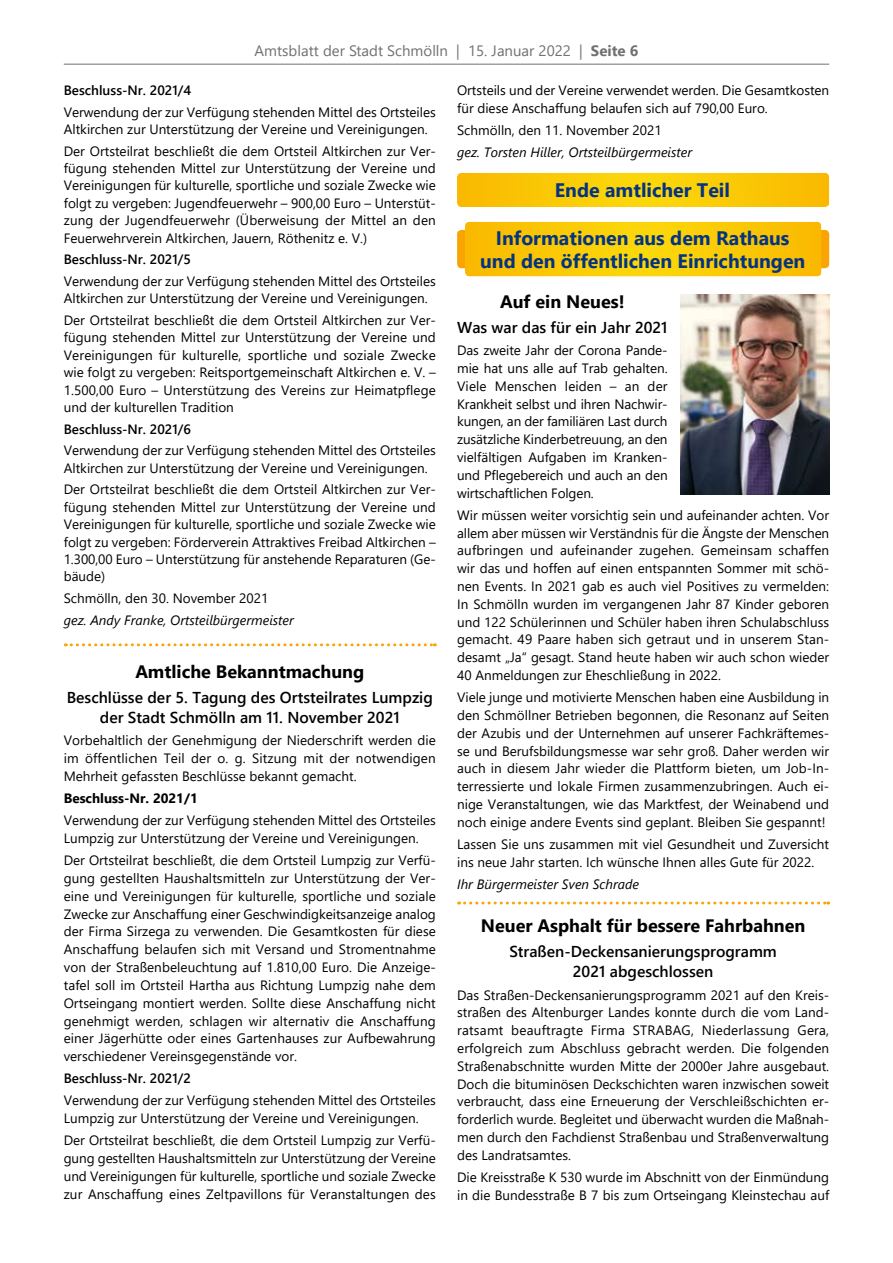
<style>
.page{position:relative;width:893px;height:1263px;background:#fff}
.page>*{position:absolute;margin:0;border:0;box-sizing:border-box;transform-origin:0 0}
.t1{font:700 19.5px/23.4px "Segoe UI";color:#043381;text-align:center}
.t2{font:700 18px "Segoe UI";color:#000}
.t3{font:600 15.75px/20.9px "Segoe UI";color:#000;text-align:center}
.t4{font:15px "Segoe UI";color:#707173}
.t5{font:13.5px/17.9px "Segoe UI";color:#000;text-align:justify}
.t6{font:italic 13.5px "Segoe UI";color:#000}
.t7{font:600 13.5px "Segoe UI";color:#000}
.t8{font:700 13.5px "Segoe UI";color:#000}
.s1{font-weight:700}
</style>
<div class="page">
<hr style="left:64px;top:64px;width:765px;height:1px;background:#707173">
<svg style="left:457px;top:173px;width:372px;height:34px"></svg>
<div style="left:457px;top:230px;width:372px;height:38px;background:#faa401;border-radius:4px"></div>
<svg style="left:465px;top:222px;width:356px;height:54px"></svg>
<img style="left:680px;top:295px;width:149px;height:200px">
<svg style="left:65px;top:643px;width:370px;height:3px"></svg>
<svg style="left:459px;top:901px;width:370px;height:3px"></svg>
<p class="t4" style="left:255px;top:36px;width:373px">Amtsblatt der Stadt Schmölln | 15. Januar 2022 | <span class="s1">Seite</span></p>
<p class="t7" style="left:64px;top:77px;width:129px">Beschluss-Nr. 2021/4</p>
<p class="t5" style="left:64px;top:102px;width:374px;line-height:17.4px">Verwendung der zur Verfügung stehenden Mittel des Ortsteiles<br>Altkirchen zur Unterstützung der Vereine und Vereinigungen.</p>
<p class="t5" style="left:64px;top:141px;width:374px;line-height:17.4px">Der Ortsteilrat beschließt die dem Ortsteil Altkirchen zur Ver&shy;fügung stehenden Mittel zur Unterstützung der Vereine und Vereinigungen für kulturelle, sportliche und soziale Zwecke wie folgt zu vergeben: Jugendfeuerwehr – 900,00 Euro – Unterstüt&shy;zung der Jugendfeuerwehr (Überweisung der Mittel an den Feuerwehrverein Altkirchen, Jauern, Röthenitz e. V.)</p>
<p class="t7" style="left:64px;top:247px;width:129px">Beschluss-Nr. 2021/5</p>
<p class="t5" style="left:64px;top:271px;width:374px;line-height:17.4px">Verwendung der zur Verfügung stehenden Mittel des Ortsteiles<br>Altkirchen zur Unterstützung der Vereine und Vereinigungen.</p>
<p class="t5" style="left:64px;top:310px;width:374px;line-height:17.4px">Der Ortsteilrat beschließt die dem Ortsteil Altkirchen zur Ver&shy;fügung stehenden Mittel zur Unterstützung der Vereine und Vereinigungen für kulturelle, sportliche und soziale Zwecke wie folgt zu vergeben: Reitsportgemeinschaft Altkirchen e. V. – 1.500,00 Euro – Unterstützung des Vereins zur Heimatpflege und der kulturellen Tradition</p>
<p class="t7" style="left:64px;top:416px;width:129px">Beschluss-Nr. 2021/6</p>
<p class="t5" style="left:64px;top:441px;width:374px;line-height:17.4px">Verwendung der zur Verfügung stehenden Mittel des Ortsteiles<br>Altkirchen zur Unterstützung der Vereine und Vereinigungen.</p>
<p class="t5" style="left:64px;top:480px;width:374px;line-height:17.4px">Der Ortsteilrat beschließt die dem Ortsteil Altkirchen zur Ver&shy;fügung stehenden Mittel zur Unterstützung der Vereine und Vereinigungen für kulturelle, sportliche und soziale Zwecke wie folgt zu vergeben: Förderverein Attraktives Freibad Altkirchen – 1.300,00 Euro – Unterstützung für anstehende Reparaturen (Ge&shy;bäude)</p>
<p class="t5" style="left:64px;top:588px;width:206px">Schmölln, den 30. November 2021</p>
<p class="t6" style="left:64px;top:607px;width:232px">gez. Andy Franke, Ortsteilbürgermeister</p>
<h2 class="t2" style="left:135px;top:654px;width:230px">Amtliche Bekanntmachung</h2>
<p class="t3" style="left:67px;top:685px;width:368px">Beschlüsse der 5. Tagung des Ortsteilrates Lumpzig der Stadt Schmölln am 11. November 2021</p>
<p class="t5" style="left:64px;top:730px;width:374px">Vorbehaltlich der Genehmigung der Niederschrift werden die im öffentlichen Teil der o. g. Sitzung mit der notwendigen Mehrheit gefassten Beschlüsse bekannt gemacht.</p>
<p class="t8" style="left:64px;top:786px;width:136px">Beschluss-Nr. 2021/1</p>
<p class="t5" style="left:64px;top:810px;width:374px">Verwendung der zur Verfügung stehenden Mittel des Ortsteiles<br>Lumpzig zur Unterstützung der Vereine und Vereinigungen.</p>
<p class="t5" style="left:64px;top:850px;width:374px">Der Ortsteilrat beschließt, die dem Ortsteil Lumpzig zur Verfü&shy;gung gestellten Haushaltsmitteln zur Unterstützung der Ver&shy;eine und Vereinigungen für kulturelle, sportliche und soziale Zwecke zur Anschaffung einer Geschwindigkeitsanzeige analog der Firma Sirzega zu verwenden. Die Gesamtkosten für diese Anschaffung belaufen sich mit Versand und Stromentnahme von der Straßenbeleuchtung auf 1.810,00 Euro. Die Anzeige&shy;tafel soll im Ortsteil Hartha aus Richtung Lumpzig nahe dem Ortseingang montiert werden. Sollte diese Anschaffung nicht genehmigt werden, schlagen wir alternativ die Anschaffung einer Jägerhütte oder eines Gartenhauses zur Aufbewahrung verschiedener Vereinsgegenstände vor.</p>
<p class="t7" style="left:64px;top:1066px;width:129px">Beschluss-Nr. 2021/2</p>
<p class="t5" style="left:64px;top:1090px;width:374px">Verwendung der zur Verfügung stehenden Mittel des Ortsteiles<br>Lumpzig zur Unterstützung der Vereine und Vereinigungen.</p>
<p class="t5" style="left:64px;top:1130px;width:374px">Der Ortsteilrat beschließt, die dem Ortsteil Lumpzig zur Verfü&shy;gung gestellten Haushaltsmitteln zur Unterstützung der Vereine und Vereinigungen für kulturelle, sportliche und soziale Zwecke zur Anschaffung eines Zeltpavillons für Veranstaltungen des</p>
<p class="t5" style="left:457px;top:80px;width:374px">Ortsteils und der Vereine verwendet werden. Die Gesamtkosten für diese Anschaffung belaufen sich auf 790,00 Euro.</p>
<p class="t5" style="left:457px;top:120px;width:206px">Schmölln, den 11. November 2021</p>
<p class="t6" style="left:457px;top:139px;width:237px">gez. Torsten Hiller, Ortsteilbürgermeister</p>
<h1 class="t1" style="left:555px;top:177px;width:177px">Ende amtlicher Teil</h1>
<h1 class="t1" style="left:480px;top:224px;width:327px">Informationen aus dem Rathaus und den öffentlichen Einrichtungen</h1>
<h2 class="t2" style="left:500px;top:285px;width:126px">Auf ein Neues!</h2>
<p class="t3" style="left:457px;top:316px;width:212px">Was war das für ein Jahr 2021</p>
<p class="t5" style="left:457px;top:340px;width:212px">Das zweite Jahr der Corona Pande&shy;mie hat uns alle auf Trab gehalten.<br>Viele Menschen leiden – an der Krankheit selbst und ihren Nachwir&shy;kungen, an der familiären Last durch zusätzliche Kinderbetreuung, an den vielfältigen Aufgaben im Kranken&shy;und Pflegebereich und auch an den wirtschaftlichen Folgen.</p>
<p class="t5" style="left:457px;top:505px;width:374px">Wir müssen weiter vorsichtig sein und aufeinander achten. Vor allem aber müssen wir Verständnis für die Ängste der Menschen aufbringen und aufeinander zugehen. Gemeinsam schaffen wir das und hoffen auf einen entspannten Sommer mit schö&shy;nen Events. In 2021 gab es auch viel Positives zu vermelden:<br>In Schmölln wurden im vergangenen Jahr 87 Kinder geboren und 122 Schülerinnen und Schüler haben ihren Schulabschluss gemacht. 49 Paare haben sich getraut und in unserem Stan&shy;desamt „Ja“ gesagt. Stand heute haben wir auch schon wieder 40 Anmeldungen zur Eheschließung in 2022.</p>
<p class="t5" style="left:457px;top:687px;width:374px">Viele junge und motivierte Menschen haben eine Ausbildung in den Schmöllner Betrieben begonnen, die Resonanz auf Seiten der Azubis und der Unternehmen auf unserer Fachkräftemes&shy;se und Berufsbildungsmesse war sehr groß. Daher werden wir auch in diesem Jahr wieder die Plattform bieten, um Job-In&shy;terressierte und lokale Firmen zusammenzubringen. Auch ei&shy;nige Veranstaltungen, wie das Marktfest, der Weinabend und noch einige andere Events sind geplant. Bleiben Sie gespannt!</p>
<p class="t5" style="left:457px;top:834px;width:374px">Lassen Sie uns zusammen mit viel Gesundheit und Zuversicht ins neue Jahr starten. Ich wünsche Ihnen alles Gute für 2022.</p>
<p class="t6" style="left:457px;top:871px;width:183px">Ihr Bürgermeister Sven Schrade</p>
<h2 class="t2" style="left:481px;top:908px;width:326px">Neuer Asphalt für bessere Fahrbahnen</h2>
<p class="t3" style="left:509px;top:939px;width:269px">Straßen-Deckensanierungsprogramm<br>2021 abgeschlossen</p>
<p class="t5" style="left:457px;top:985px;width:374px">Das Straßen-Deckensanierungsprogramm 2021 auf den Kreis&shy;straßen des Altenburger Landes konnte durch die vom Land&shy;ratsamt beauftragte Firma STRABAG, Niederlassung Gera, erfolgreich zum Abschluss gebracht werden. Die folgenden Straßenabschnitte wurden Mitte der 2000er Jahre ausgebaut.<br>Doch die bituminösen Deckschichten waren inzwischen soweit verbraucht, dass eine Erneuerung der Verschleißschichten er&shy;forderlich wurde. Begleitet und überwacht wurden die Maßnah&shy;men durch den Fachdienst Straßenbau und Straßenverwaltung des Landratsamtes.</p>
<p class="t5" style="left:457px;top:1167px;width:374px">Die Kreisstraße K 530 wurde im Abschnitt von der Einmündung in die Bundesstraße B 7 bis zum Ortseingang Kleinstechau auf</p>
</div>
